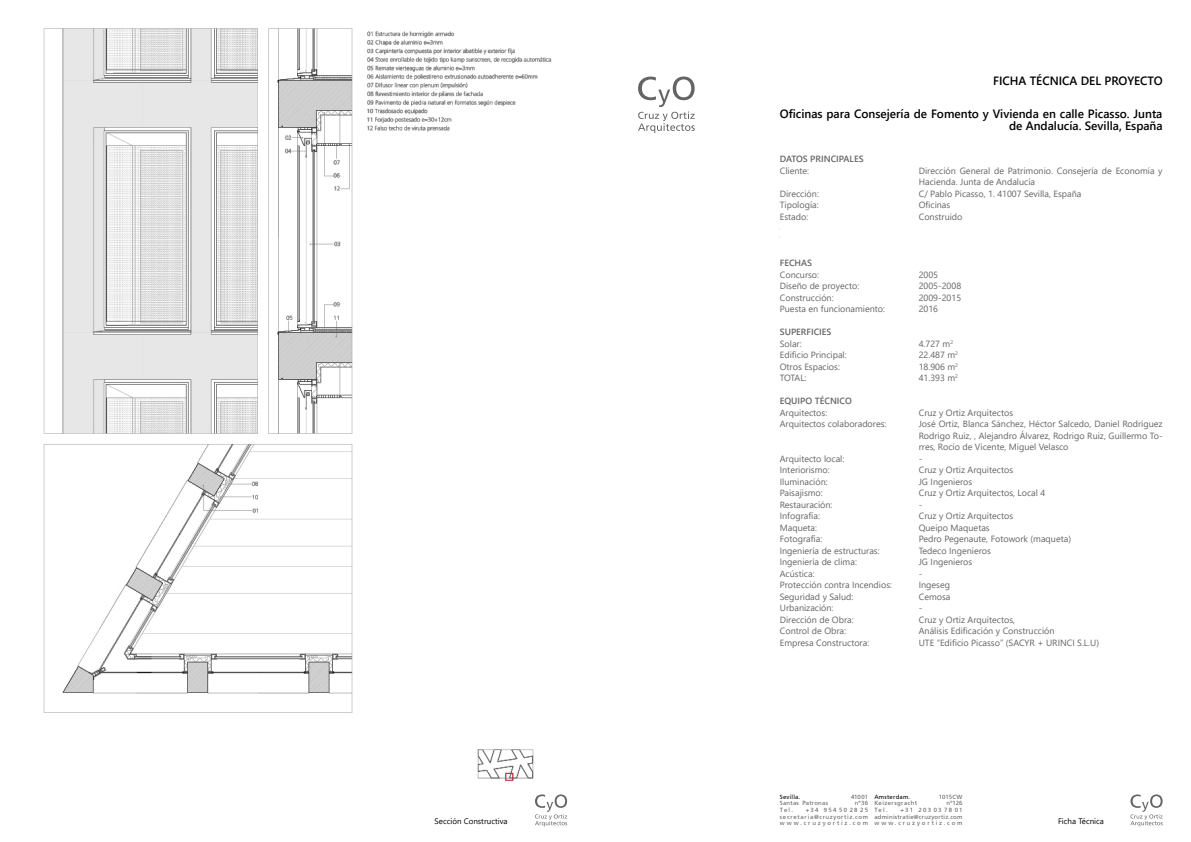
<style>
.page{position:relative;width:1191px;height:842px;background:#fff}
.page>*{position:absolute;margin:0;border:0;box-sizing:border-box;transform-origin:0 0}
.t1{font:600 12px/12px "Segoe UI";color:#000;text-align:right}
.t2{font:9px/11.5px "Segoe UI";color:#646464}
.t3{font:600 9px "Segoe UI";color:#646464}
.t4{font:8px "Segoe UI";color:#000}
.t5{font:6px/6.7px "Frutiger Roman";letter-spacing:.035em;color:#646464;text-align:right}
.t6{font:6px/6.7px "Frutiger Roman";letter-spacing:.115em;color:#646464;text-align:right}
.t7{font:6px "Frutiger Roman";letter-spacing:.295em;color:#646464}
.t8{font:6px "Frutiger Roman";letter-spacing:.09em;color:#646464}
.t9{font:6px "Frutiger Roman";letter-spacing:.03em;color:#000}
.t10{font:6px "Frutiger Roman";letter-spacing:.03em;color:#646464}
.t11{font:6px "Frutiger Roman";letter-spacing:.07em;color:#646464}
</style>
<div class="page">
<img style="left:43px;top:28px;width:509px;height:685px">
<img style="left:442px;top:663px;width:110px;height:118px">
<svg style="left:1130px;top:794px;width:32px;height:32px"></svg>
<svg style="left:638px;top:77px;width:56px;height:56px"></svg>
<svg style="left:535px;top:794px;width:32px;height:32px"></svg>
<h1 class="t1" style="left:993px;top:74px;width:171px">FICHA TÉCNICA DEL PROYECTO</h1>
<h1 class="t1" style="left:780px;top:107px;width:384px">Oficinas para Consejería de Fomento y Vivienda en calle Picasso. Junta de Andalucía. Sevilla, España</h1>
<p class="t3" style="left:780px;top:151px;width:85px">DATOS PRINCIPALES</p>
<p class="t2" style="left:780px;top:164px;width:31px">Cliente:</p>
<p class="t2" style="left:780px;top:187px;width:41px;text-align:justify">Dirección:<br>Tipología:<br>Estado:</p>
<p class="t3" style="left:780px;top:254px;width:34px">FECHAS</p>
<p class="t2" style="left:780px;top:268px;width:107px">Concurso:<br>Diseño de proyecto:<br>Construcción:<br>Puesta en funcionamiento:</p>
<p class="t3" style="left:780px;top:323px;width:53px">SUPERFICIES</p>
<p class="t2" style="left:780px;top:337px;width:68px">Solar:<br>Edificio Principal:<br>Otros Espacios:<br>TOTAL:</p>
<p class="t3" style="left:780px;top:392px;width:73px">EQUIPO TÉCNICO</p>
<p class="t2" style="left:780px;top:406px;width:108px">Arquitectos:<br>Arquitectos colaboradores:</p>
<p class="t2" style="left:780px;top:452px;width:114px">Arquitecto local:<br>Interiorismo:<br>Iluminación:<br>Paisajismo:<br>Restauración:<br>Infografía:<br>Maqueta:<br>Fotografía:<br>Ingeniería de estructuras:<br>Ingeniería de clima:<br>Acústica:<br>Protección contra Incendios:<br>Seguridad y Salud:<br>Urbanización:<br>Dirección de Obra:<br>Control de Obra:<br>Empresa Constructora:</p>
<p class="t2" style="left:918px;top:164px;width:245px">Dirección General de Patrimonio. Consejería de Economía y<br>Hacienda. Junta de Andalucía<br>C/ Pablo Picasso, 1. 41007 Sevilla, España<br>Oficinas<br>Construido</p>
<p class="t2" style="left:918px;top:268px;width:44px">2005<br>2005-2008<br>2009-2015<br>2016</p>
<p class="t2" style="left:918px;top:337px;width:41px">4.727 m<sup>2<br></sup>22.487 m<sup>2<br></sup>18.906 m<sup>2<br></sup>41.393 m<sup>2</sup></p>
<p class="t2" style="left:918px;top:406px;width:245px">Cruz y Ortiz Arquitectos<br>José Ortiz, Blanca Sánchez, Héctor Salcedo, Daniel Rodríguez<br>Rodrigo Ruiz, , Alejandro Álvarez, Rodrigo Ruiz, Guillermo To&shy;rres, Rocío de Vicente, Miguel Velasco<br>-<br>Cruz y Ortiz Arquitectos<br>JG Ingenieros<br>Cruz y Ortiz Arquitectos, Local 4<br>-<br>Cruz y Ortiz Arquitectos<br>Queipo Maquetas<br>Pedro Pegenaute, Fotowork (maqueta)<br>Tedeco Ingenieros<br>JG Ingenieros<br>-<br>Ingeseg<br>Cemosa<br>-<br>Cruz y Ortiz Arquitectos,<br>Análisis Edificación y Construcción<br>UTE “Edificio Picasso” (SACYR + URINCI S.L.U)</p>
<p class="t9" style="left:874px;top:793px;width:37px">Amsterdam.</p>
<p class="t8" style="left:939px;top:793px;width:25px">1015CW</p>
<p class="t11" style="left:874px;top:800px;width:44px">Keizersgracht</p>
<p class="t8" style="left:946px;top:800px;width:18px">nº126</p>
<p class="t8" style="left:874px;top:807px;width:15px">Tel.</p>
<p class="t9" style="left:780px;top:793px;width:22px">Sevilla.</p>
<p class="t8" style="left:851px;top:793px;width:19px">41001</p>
<p class="t10" style="left:780px;top:800px;width:50px">Santas Patronas</p>
<p class="t8" style="left:855px;top:800px;width:15px">nº36</p>
<p class="t8" style="left:780px;top:807px;width:15px">Tel.</p>
<p class="t6" style="left:780px;top:807px;width:90px">+34 954 50 28 25 secretaria@cruzyortiz.com</p>
<p class="t7" style="left:780px;top:819px;width:90px">www.cruzyortiz.com</p>
<p class="t5" style="left:874px;top:807px;width:90px">+31 203 03 78 01 administratie@cruzyortiz.com</p>
<p class="t7" style="left:874px;top:819px;width:90px">www.cruzyortiz.com</p>
<p class="t4" style="left:434px;top:814px;width:74px">Sección Constructiva</p>
<p class="t4" style="left:1058px;top:814px;width:47px">Ficha Técnica</p>
</div>
